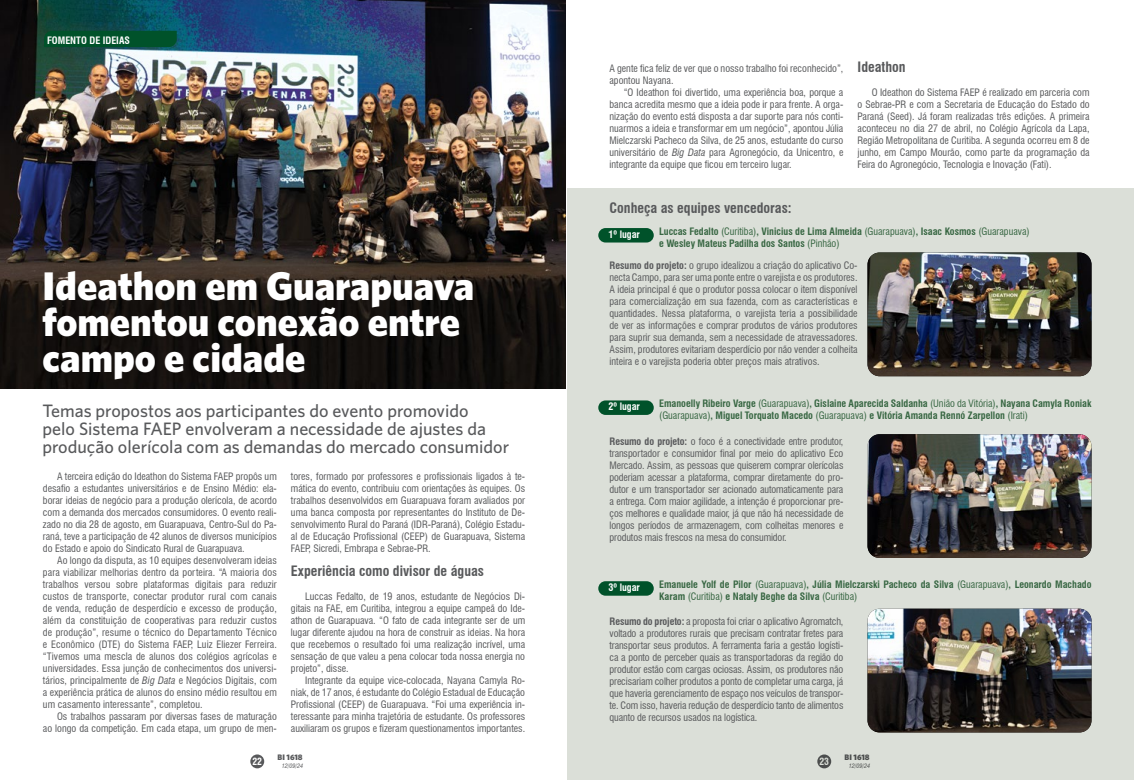
<style>
.page{position:relative;width:1134px;height:780px;background:#fff}
.page>*{position:absolute;margin:0;border:0;box-sizing:border-box;transform-origin:0 0}
.t1{font:900 40px/36px "Whitney HTF";color:#fff}
.t2{font:500 18px/18px "Whitney HTF";color:#58595b}
.t3{font:700 condensed 14px "Swiss 721 BT";color:#58595b}
.t4{font:condensed 10px/12px "Swiss 721 BT";color:#58595b;text-align:justify}
.t5{font:700 condensed 10px/12px "Swiss 721 BT";color:#386743}
.t6{font:700 condensed 10px "Swiss 721 BT";color:#fff}
.t7{font:700 condensed 9.6px "Swiss 721 BT";color:#fff}
.t8{font:900 8px "Whitney HTF";color:#58595b}
.t9{font:italic condensed 6px "Swiss 721 BT";color:#58595b}
.s1{font-style:italic}
.s2{font-weight:400}
.s3{font-weight:700}
</style>
<div class="page">
<div style="left:250px;top:754px;width:14px;height:14px;background:#58595b;border-radius:50%"></div>
<img style="left:0;top:0;width:566px;height:389px">
<div style="left:44px;top:31px;width:133px;height:16px;background:#00522a"></div>
<div style="left:567px;top:188px;width:567px;height:592px;background:#dbdfd8"></div>
<div style="left:598px;top:228px;width:56px;height:14px;background:#00522a;border-radius:7px"></div>
<div style="left:598px;top:400px;width:56px;height:15px;background:#00522a;border-radius:7px"></div>
<div style="left:598px;top:581px;width:56px;height:14px;background:#00522a;border-radius:7px"></div>
<img style="left:867px;top:608px;width:224px;height:124px">
<img style="left:867px;top:434px;width:224px;height:124px">
<img style="left:867px;top:252px;width:224px;height:124px">
<p class="t6" style="left:47px;top:34px;width:84px">FOMENTO DE IDEIAS</p>
<h1 class="t1" style="left:43px;top:267px;width:433px">Ideathon em Guarapuava fomentou conexão entre campo e cidade</h1>
<h2 class="t2" style="left:43px;top:401px;width:468px">Temas propostos aos participantes do evento promovido<br>pelo Sistema FAEP envolveram a necessidade de ajustes da produção olerícola com as demandas do mercado consumidor</h2>
<p class="t4" style="left:43px;top:470px;width:235px;text-indent:14px">A terceira edição do Ideathon do Sistema FAEP propôs um desafio a estudantes universitários e de Ensino Médio: ela&shy;borar ideias de negócio para a produção olerícola, de acordo com a demanda dos mercados consumidores. O evento reali&shy;zado no dia 28 de agosto, em Guarapuava, Centro-Sul do Pa&shy;raná, teve a participação de 42 alunos de diversos municípios do Estado e apoio do Sindicato Rural de Guarapuava.</p>
<p class="t4" style="left:43px;top:554px;width:235px;text-indent:14px">Ao longo da disputa, as 10 equipes desenvolveram ideias para viabilizar melhorias dentro da porteira. “A maioria dos trabalhos versou sobre plataformas digitais para reduzir custos de transporte, conectar produtor rural com canais de venda, redução de desperdício e excesso de produção, além da constituição de cooperativas para reduzir custos de produção”, resume o técnico do Departamento Técnico e Econômico (DTE) do Sistema FAEP, Luiz Eliezer Ferreira. “Tivemos uma mescla de alunos dos colégios agrícolas e universidades. Essa junção de conhecimentos dos universi&shy;tários, principalmente de <span class="s1">Big Data</span> e Negócios Digitais, com a experiência prática de alunos do ensino médio resultou em um casamento interessante”, completou.</p>
<p class="t4" style="left:43px;top:710px;width:235px;text-align:right">Os trabalhos passaram por diversas fases de maturação<br>ao longo da competição. Em cada etapa, um grupo de men-</p>
<p class="t4" style="left:291px;top:470px;width:236px">tores, formado por professores e profissionais ligados à te&shy;mática do evento, contribuiu com orientações às equipes. Os trabalhos desenvolvidos em Guarapuava foram avaliados por uma banca composta por representantes do Instituto de De&shy;senvolvimento Rural do Paraná (IDR-Paraná), Colégio Estadu&shy;al de Educação Profissional (CEEP) de Guarapuava, Sistema FAEP, Sicredi, Embrapa e Sebrae-PR.</p>
<h3 class="t3" style="left:291px;top:563px;width:195px">Experiência como divisor de águas</h3>
<p class="t4" style="left:291px;top:590px;width:236px;text-indent:14px">Luccas Fedalto, de 19 anos, estudante de Negócios Di&shy;gitais na FAE, em Curitiba, integrou a equipe campeã do Ide&shy;athon de Guarapuava. “O fato de cada integrante ser de um lugar diferente ajudou na hora de construir as ideias. Na hora que recebemos o resultado foi uma realização incrível, uma sensação de que valeu a pena colocar toda nossa energia no projeto”, disse.</p>
<p class="t4" style="left:291px;top:674px;width:236px;text-indent:14px">Integrante da equipe vice-colocada, Nayana Camyla Ro&shy;niak, de 17 anos, é estudante do Colégio Estadual de Educação Profissional (CEEP) de Guarapuava. “Foi uma experiência in&shy;teressante para minha trajetória de estudante. Os professores auxiliaram os grupos e fizeram questionamentos importantes.</p>
<p class="t7" style="left:252px;top:755px;width:11px">22</p>
<p class="t8" style="left:278px;top:752px;width:27px">BI 1618</p>
<p class="t9" style="left:282px;top:762px;width:23px">12/09/24</p>
<p class="t4" style="left:609px;top:62px;width:235px">A gente fica feliz de ver que o nosso trabalho foi reconhecido”, apontou Nayana.</p>
<p class="t4" style="left:609px;top:86px;width:235px;text-indent:14px">“O Ideathon foi divertido, uma experiência boa, porque a banca acredita mesmo que a ideia pode ir para frente. A orga&shy;nização do evento está disposta a dar suporte para nós conti&shy;nuarmos a ideia e transformar em um negócio”, apontou Júlia Mielczarski Pacheco da Silva, de 25 anos, estudante do curso universitário de <span class="s1">Big Data</span> para Agronegócio, da Unicentro, e integrante da equipe que ficou em terceiro lugar.</p>
<h3 class="t3" style="left:857px;top:59px;width:50px">Ideathon</h3>
<p class="t4" style="left:857px;top:86px;width:233px;text-indent:14px">O Ideathon do Sistema FAEP é realizado em parceria com o Sebrae-PR e com a Secretaria de Educação do Estado do Paraná (Seed). Já foram realizadas três edições. A primeira aconteceu no dia 27 de abril, no Colégio Agrícola da Lapa, Região Metropolitana de Curitiba. A segunda ocorreu em 8 de junho, em Campo Mourão, como parte da programação da Feira do Agronegócio, Tecnologia e Inovação (Fati).</p>
<h3 class="t3" style="left:609px;top:199px;width:184px">Conheça as equipes vencedoras:</h3>
<p class="t6" style="left:609px;top:228px;width:33px">1º lugar</p>
<p class="t5" style="left:659px;top:225px;width:372px">Luccas Fedalto <span class="s2">(Curitiba)</span>, Vinicius de Lima Almeida <span class="s2">(Guarapuava)</span>, Isaac Kosmos <span class="s2">(Guarapuava) </span>e Wesley Mateus Padilha dos Santos <span class="s2">(Pinhão)</span></p>
<p class="t4" style="left:609px;top:259px;width:250px"><span class="s3">Resumo do projeto:</span> o grupo idealizou a criação do aplicativo Co&shy;necta Campo, para ser uma ponte entre o varejista e os produtores.<br>A ideia principal é que o produtor possa colocar o item disponível para comercialização em sua fazenda, com as características e quantidades. Nessa plataforma, o varejista teria a possibilidade de ver as informações e comprar produtos de vários produtores para suprir sua demanda, sem a necessidade de atravessadores.<br>Assim, produtores evitariam desperdício por não vender a colheita inteira e o varejista poderia obter preços mais atrativos.</p>
<p class="t6" style="left:609px;top:401px;width:33px">2º lugar</p>
<p class="t5" style="left:659px;top:397px;width:434px">Emanoelly Ribeiro Varge <span class="s2">(Guarapuava)</span>, Gislaine Aparecida Saldanha <span class="s2">(União da Vitória)</span>, Nayana Camyla Roniak <span class="s2">(Guarapuava)</span>, Miguel Torquato Macedo <span class="s2">(Guarapuava)</span> e Vitória Amanda Rennó Zarpellon <span class="s2">(Irati)</span></p>
<p class="t4" style="left:609px;top:435px;width:235px"><span class="s3">Resumo do projeto:</span> o foco é a conectividade entre produtor, transportador e consumidor final por meio do aplicativo Eco Mercado. Assim, as pessoas que quiserem comprar olerícolas poderiam acessar a plataforma, comprar diretamente do pro&shy;dutor e um transportador ser acionado automaticamente para a entrega. Com maior agilidade, a intenção é proporcionar pre&shy;ços melhores e qualidade maior, já que não há necessidade de longos períodos de armazenagem, com colheitas menores e produtos mais frescos na mesa do consumidor.</p>
<p class="t5" style="left:659px;top:578px;width:434px">Emanuele Yolf de Pilor <span class="s2">(Guarapuava)</span>, Júlia Mielczarski Pacheco da Silva <span class="s2">(Guarapuava)</span>, Leonardo Machado<br>Karam <span class="s2">(Curitiba)</span> e Nataly Beghe da Silva <span class="s2">(Curitiba)</span></p>
<p class="t4" style="left:609px;top:615px;width:235px"><span class="s3">Resumo do projeto:</span> a proposta foi criar o aplicativo Agromatch, voltado a produtores rurais que precisam contratar fretes para transportar seus produtos. A ferramenta faria a gestão logísti&shy;ca a ponto de perceber quais as transportadoras da região do produtor estão com cargas ociosas. Assim, os produtores não precisariam colher produtos a ponto de completar uma carga, já que haveria gerenciamento de espaço nos veículos de transpor&shy;te. Com isso, haveria redução de desperdício tanto de alimentos quanto de recursos usados na logística.</p>
<p class="t6" style="left:609px;top:581px;width:33px">3º lugar</p>
<p class="t7" style="left:819px;top:755px;width:11px">23</p>
<p class="t8" style="left:844px;top:752px;width:27px">BI 1618</p>
<p class="t9" style="left:849px;top:762px;width:23px">12/09/24</p>
</div>
